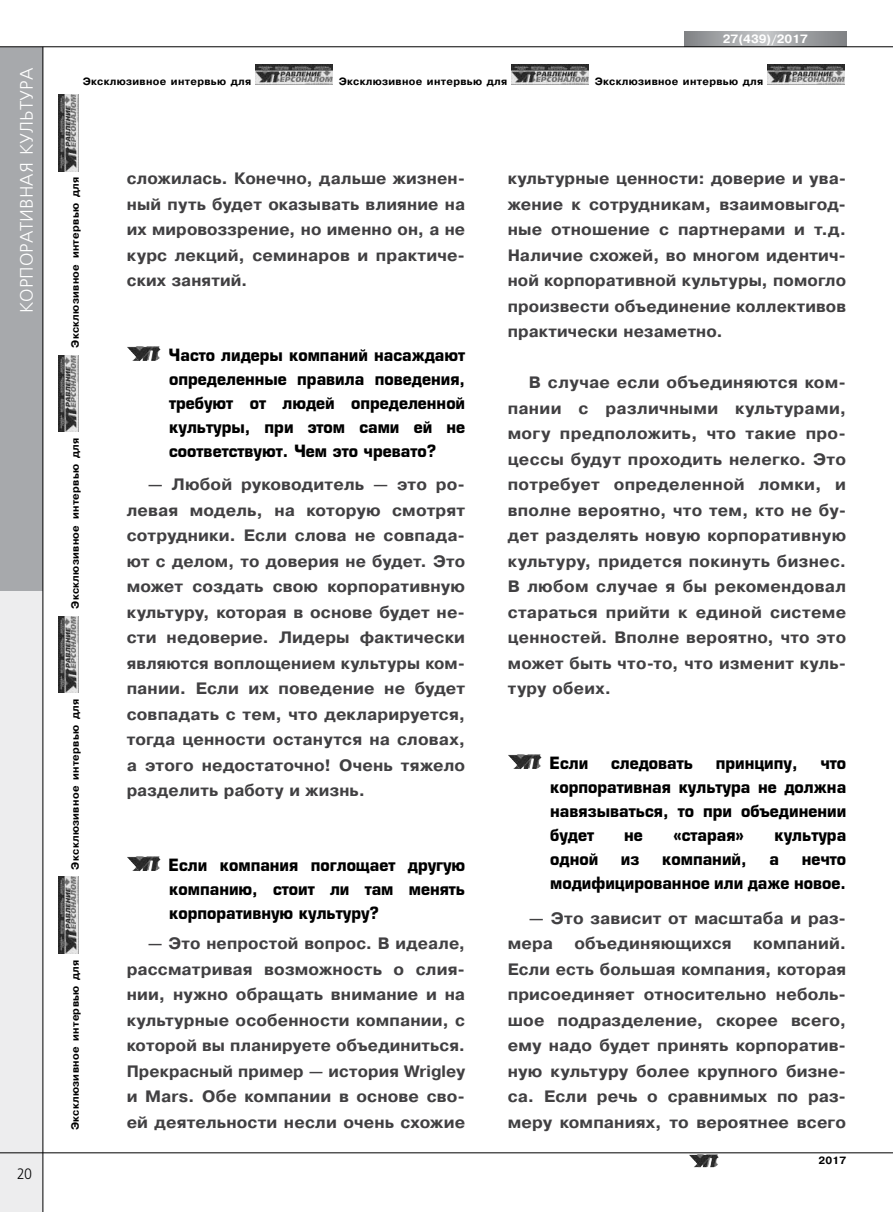
<style>
.page{position:relative;width:893px;height:1212px;background:#fff}
.page>*{position:absolute;margin:0;border:0;box-sizing:border-box;transform-origin:0 0}
.t1{font:18px "Free Set C";color:#fff}
.t2{font:700 16.5px/25.5px "Pragmatica";letter-spacing:.01em;color:#414042;text-align:justify}
.t3{font:700 16.5px/24px "Europe";color:#000;text-align:justify;scale:.95 1}
.t4{font:15px "Free Set C";color:#000;scale:.9 1}
.t5{font:700 12px "Pragmatica";color:#fff}
.t6{font:700 10.5px "Pragmatica";letter-spacing:.03em;color:#000}
</style>
<div class="page">
<div style="left:0;top:584px;width:43px;height:628px;background:#ededee"></div>
<div style="left:0;top:47px;width:43px;height:543px;background:#a7a9ac"></div>
<svg style="left:685px;top:31px;width:161px;height:15px;background:#a1a3a5"></svg>
<hr style="left:43px;top:47px;width:1px;height:1165px;background:#000">
<hr style="left:0;top:46px;width:893px;height:1px;background:#000">
<hr style="left:0;top:1152px;width:893px;height:1px;background:#000">
<img style="left:256px;top:65px;width:76px;height:20px">
<img style="left:512px;top:65px;width:76px;height:20px">
<img style="left:768px;top:65px;width:76px;height:20px">
<img style="left:59px;top:877px;width:20px;height:77px">
<img style="left:59px;top:616px;width:20px;height:77px">
<img style="left:59px;top:355px;width:20px;height:77px">
<img style="left:59px;top:94px;width:20px;height:77px">
<img style="left:689px;top:1154px;width:30px;height:13px">
<img style="left:127px;top:346px;width:34px;height:15px">
<img style="left:127px;top:856px;width:34px;height:15px">
<img style="left:508px;top:754px;width:34px;height:15px">
<p class="t1" style="left:17px;top:313px;width:247px;rotate:-90deg">Корпоративная культура</p>
<p class="t4" style="left:17px;top:1165px;width:18px">20</p>
<p class="t5" style="left:723px;top:31px;width:87px">27(439)/2017</p>
<p class="t6" style="left:83px;top:74px;width:170px">Эксклюзивное интервью для</p>
<p class="t6" style="left:339px;top:74px;width:170px">Эксклюзивное интервью для</p>
<p class="t6" style="left:595px;top:74px;width:170px">Эксклюзивное интервью для</p>
<p class="t6" style="left:68px;top:348px;width:172px;rotate:-90deg">Эксклюзивное интервью для</p>
<p class="t6" style="left:68px;top:609px;width:172px;rotate:-90deg">Эксклюзивное интервью для</p>
<p class="t6" style="left:68px;top:869px;width:172px;rotate:-90deg">Эксклюзивное интервью для</p>
<p class="t6" style="left:68px;top:1130px;width:172px;rotate:-90deg">Эксклюзивное интервью для</p>
<p class="t2" style="left:127px;top:166px;width:340px">сложилась. Конечно, дальше жизнен&shy;ный путь будет оказывать влияние на их мировоззрение, но именно он, а не курс лекций, семинаров и практиче&shy;ских занятий.</p>
<p class="t3" style="left:169px;top:343px;width:314px">Часто лидеры компаний насаждают определенные правила поведения, требуют от людей определенной культуры, при этом сами ей не соответствуют. Чем это чревато?</p>
<p class="t2" style="left:127px;top:472px;width:340px;text-indent:21px">— Любой руководитель — это ро&shy;левая модель, на которую смотрят сотрудники. Если слова не совпада&shy;ют с делом, то доверия не будет. Это может создать свою корпоративную культуру, которая в основе будет не&shy;сти недоверие. Лидеры фактически являются воплощением культуры ком&shy;пании. Если их поведение не будет совпадать с тем, что декларируется, тогда ценности останутся на словах, а этого недостаточно! Очень тяжело разделить работу и жизнь.</p>
<p class="t3" style="left:169px;top:853px;width:314px">Если компания поглощает другую компанию, стоит ли там менять корпоративную культуру?</p>
<p class="t2" style="left:127px;top:931px;width:340px;text-indent:21px">— Это непростой вопрос. В идеале, рассматривая возможность о слия&shy;нии, нужно обращать внимание и на культурные особенности компании, с которой вы планируете объединиться.<br>Прекрасный пример — история Wrigley и Mars. Обе компании в основе сво&shy;ей деятельности несли очень схожие</p>
<p class="t2" style="left:508px;top:166px;width:340px">культурные ценности: доверие и ува&shy;жение к сотрудникам, взаимовыгод&shy;ные отношение с партнерами и т.д.<br>Наличие схожей, во многом идентич&shy;ной корпоративной культуры, помогло произвести объединение коллективов практически незаметно.</p>
<p class="t2" style="left:508px;top:370px;width:340px;text-indent:21px">В случае если объединяются ком&shy;пании с различными культурами, могу предположить, что такие про&shy;цессы будут проходить нелегко. Это потребует определенной ломки, и вполне вероятно, что тем, кто не бу&shy;дет разделять новую корпоративную культуру, придется покинуть бизнес.<br>В любом случае я бы рекомендовал стараться прийти к единой системе ценностей. Вполне вероятно, что это может быть что-то, что изменит куль&shy;туру обеих.</p>
<p class="t3" style="left:550px;top:751px;width:42px">Если</p>
<p class="t3" style="left:611px;top:751px;width:88px">следовать</p>
<p class="t3" style="left:716px;top:751px;width:88px">принципу,</p>
<p class="t3" style="left:550px;top:751px;width:313px;text-indent:270px">что корпоративная культура не должна навязываться, то при объединении будет</p>
<p class="t3" style="left:624px;top:823px;width:21px">не</p>
<p class="t3" style="left:673px;top:823px;width:76px">«старая»</p>
<p class="t3" style="left:774px;top:823px;width:77px">культура</p>
<p class="t3" style="left:550px;top:847px;width:52px">одной</p>
<p class="t3" style="left:621px;top:847px;width:21px">из</p>
<p class="t3" style="left:662px;top:847px;width:91px">компаний,</p>
<p class="t3" style="left:769px;top:847px;width:12px">а</p>
<p class="t3" style="left:550px;top:847px;width:313px;text-align:right">нечто<br>модифицированное или даже новое.</p>
<p class="t2" style="left:508px;top:905px;width:340px;text-indent:21px">— Это зависит от масштаба и раз&shy;мера</p>
<p class="t2" style="left:574px;top:931px;width:159px">объединяющихся</p>
<p class="t2" style="left:508px;top:931px;width:340px;text-indent:245px">компаний.<br>Если есть большая компания, которая присоединяет относительно неболь&shy;шое подразделение, скорее всего, ему надо будет принять корпоратив&shy;ную культуру более крупного бизне&shy;са. Если речь о сравнимых по раз&shy;меру компаниях, то вероятнее всего</p>
<p class="t6" style="left:818px;top:1154px;width:29px">2017</p>
</div>
